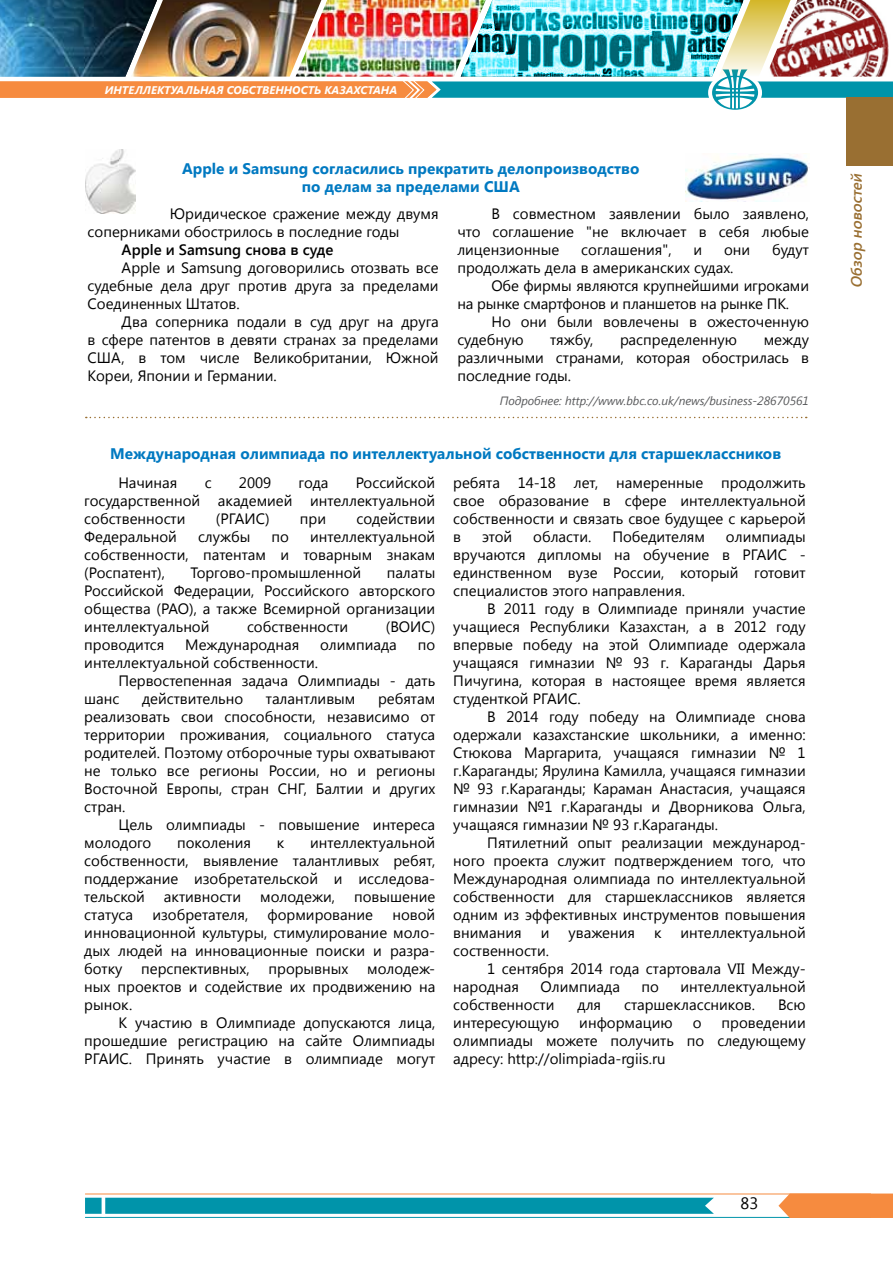
<style>
.page{position:relative;width:893px;height:1263px;background:#fff}
.page>*{position:absolute;margin:0;border:0;box-sizing:border-box;transform-origin:0 0}
.t1{font:16.5px "Segoe UI";color:#000}
.t2{font:700 15.3px/18px "Segoe UI";color:#0079c1;text-align:center}
.t3{font:15px/18px "Segoe UI";color:#000;text-align:justify}
.t4{font:600 15px "Segoe UI";color:#000}
.t5{font:italic 600 15px "Segoe UI";color:#996f32}
.t6{font:italic 12px "Segoe UI";color:#58595b}
.t7{font:italic 700 11.1px "Segoe UI";color:#fff}
</style>
<div class="page">
<hr style="left:85px;top:1193px;width:786px;height:1px;background:#f68b3f">
<hr style="left:85px;top:1217px;width:786px;height:1px;background:#0094aa">
<svg style="left:778px;top:1193px;width:115px;height:25px;background:#f5914a"></svg>
<svg style="left:85px;top:1198px;width:629px;height:16px;background:#0596ab"></svg>
<hr style="left:102px;top:1196px;width:3px;height:21px;background:#fff">
<img style="left:0;top:0;width:893px;height:110px">
<img style="left:461px;top:0;width:282px;height:77px">
<img style="left:131px;top:0;width:196px;height:77px">
<div style="left:846px;top:98px;width:47px;height:68px;background:#996f32"></div>
<img style="left:686px;top:154px;width:123px;height:48px">
<img style="left:85px;top:150px;width:51px;height:63px">
<svg style="left:86px;top:417px;width:721px;height:1px"></svg>
<p class="t7" style="left:105px;top:82px;width:294px">ИНТЕЛЛЕКТУАЛЬНАЯ СОБСТВЕННОСТЬ КАЗАХСТАНА</p>
<p class="t2" style="left:182px;top:159px;width:459px">Apple и Samsung согласились прекратить делопроизводство по делам за пределами США</p>
<p class="t3" style="left:88px;top:204px;width:352px;text-indent:82px">Юридическое сражение между двумя соперниками обострилось в последние годы</p>
<p class="t4" style="left:122px;top:239px;width:213px">Apple и Samsung снова в суде</p>
<p class="t3" style="left:88px;top:258px;width:352px;text-indent:34px">Apple и Samsung договорились отозвать все судебные дела друг против друга за пределами Соединенных Штатов.</p>
<p class="t3" style="left:88px;top:312px;width:352px;text-indent:34px">Два соперника подали в суд друг на друга в сфере патентов в девяти странах за пределами США, в том числе Великобритании, Южной Кореи, Японии и Германии.</p>
<p class="t3" style="left:457px;top:204px;width:353px;text-indent:34px">В совместном заявлении было заявлено, что соглашение "не включает в себя любые лицензионные</p>
<p class="t3" style="left:581px;top:240px;width:92px">соглашения",</p>
<p class="t3" style="left:693px;top:240px;width:10px">и</p>
<p class="t3" style="left:724px;top:240px;width:28px">они</p>
<p class="t3" style="left:772px;top:240px;width:39px">будут</p>
<p class="t3" style="left:457px;top:258px;width:278px">продолжать дела в американских судах.</p>
<p class="t3" style="left:491px;top:276px;width:319px">Обе фирмы являются крупнейшими игроками</p>
<p class="t3" style="left:457px;top:294px;width:333px">на рынке смартфонов и планшетов на рынке ПК.</p>
<p class="t3" style="left:491px;top:312px;width:319px">Но они были вовлечены в ожесточенную</p>
<p class="t3" style="left:457px;top:330px;width:68px">судебную</p>
<p class="t3" style="left:550px;top:330px;width:45px">тяжбу,</p>
<p class="t3" style="left:620px;top:330px;width:119px">распределенную</p>
<p class="t3" style="left:457px;top:330px;width:353px;text-indent:306px">между различными странами, которая обострилась в последние годы.</p>
<p class="t6" style="left:500px;top:392px;width:311px">Подробнее: http://www.bbc.co.uk/news/business-28670561</p>
<p class="t2" style="left:110px;top:444px;width:672px">М еждународная олимпиада по интеллектуальной собственности для старшеклассников</p>
<p class="t3" style="left:118px;top:473px;width:61px">Начиная</p>
<p class="t3" style="left:205px;top:473px;width:8px">с</p>
<p class="t3" style="left:239px;top:473px;width:34px">2009</p>
<p class="t3" style="left:299px;top:473px;width:31px">года</p>
<p class="t3" style="left:453px;top:473px;width:354px">ребята 14-18 лет, намеренные продолжить свое образование в сфере интеллектуальной собственности и связать свое будущее с карьерой в</p>
<p class="t3" style="left:84px;top:473px;width:352px;text-indent:271px">Российской государственной академией интеллектуальной собственности</p>
<p class="t3" style="left:216px;top:509px;width:55px">(РГАИС)</p>
<p class="t3" style="left:300px;top:509px;width:28px">при</p>
<p class="t3" style="left:357px;top:509px;width:80px">содействии</p>
<p class="t3" style="left:84px;top:527px;width:94px">Федеральной</p>
<p class="t3" style="left:198px;top:527px;width:54px">службы</p>
<p class="t3" style="left:272px;top:527px;width:19px">по</p>
<p class="t3" style="left:482px;top:527px;width:32px">этой</p>
<p class="t3" style="left:533px;top:527px;width:60px">области.</p>
<p class="t3" style="left:612px;top:527px;width:94px">Победителям</p>
<p class="t3" style="left:84px;top:527px;width:352px;text-indent:226px">интеллектуальной собственности, патентам и товарным знакам (Роспатент),</p>
<p class="t3" style="left:453px;top:527px;width:354px;text-indent:273px">олимпиады вручаются дипломы на обучение в РГАИС - единственном вузе России, который готовит специалистов этого направления.</p>
<p class="t3" style="left:453px;top:599px;width:354px;text-indent:34px">В 2011 году в Олимпиаде приняли участие учащиеся Республики Казахстан, а в 2012 году впервые победу на этой Олимпиаде одержала учащаяся гимназии № 93 г. Караганды Дарья Пичугина, которая в настоящее время является студенткой РГАИС.</p>
<p class="t3" style="left:453px;top:707px;width:354px;text-indent:34px">В 2014 году победу на Олимпиаде снова одержали казахстанские школьники, а именно:<br>Стюкова Маргарита, учащаяся гимназии № 1 г.Караганды; Ярулина Камилла, учащаяся гимназии № 93 г.Караганды; Караман Анастасия, учащаяся гимназии №1 г.Караганды и Дворникова Ольга, учащаяся гимназии № 93 г.Караганды.</p>
<p class="t3" style="left:453px;top:833px;width:354px;text-align:left;text-indent:34px">Пятилетний опыт реализации международ&shy;ного проекта служит подтверждением того, что Международная олимпиада по интеллектуальной собственности для старшеклассников является одним из эффективных инструментов повышения внимания</p>
<p class="t3" style="left:190px;top:563px;width:172px">Торгово-промышленной</p>
<p class="t3" style="left:84px;top:563px;width:352px;text-indent:302px">палаты Российской Федерации, Российского авторского общества (РАО), а также Всемирной организации интеллектуальной</p>
<p class="t3" style="left:247px;top:617px;width:103px">собственности</p>
<p class="t3" style="left:386px;top:617px;width:51px">(ВОИС)</p>
<p class="t3" style="left:84px;top:635px;width:82px">проводится</p>
<p class="t3" style="left:185px;top:635px;width:116px">Международная</p>
<p class="t3" style="left:320px;top:635px;width:78px">олимпиада</p>
<p class="t3" style="left:418px;top:635px;width:19px">по</p>
<p class="t3" style="left:84px;top:653px;width:235px">интеллектуальной собственности.</p>
<p class="t3" style="left:118px;top:671px;width:318px">Первостепенная задача Олимпиады - дать</p>
<p class="t3" style="left:84px;top:689px;width:37px">шанс</p>
<p class="t3" style="left:142px;top:689px;width:103px">действительно</p>
<p class="t3" style="left:266px;top:689px;width:91px">талантливым</p>
<p class="t3" style="left:84px;top:689px;width:352px;text-indent:294px">ребятам реализовать свои способности, независимо от территории проживания, социального статуса родителей. Поэтому отборочные туры охватывают не только все регионы России, но и регионы Восточной Европы, стран СНГ, Балтии и других стран.</p>
<p class="t3" style="left:84px;top:815px;width:352px;text-indent:34px">Цель олимпиады - повышение интереса молодого</p>
<p class="t3" style="left:84px;top:833px;width:352px;text-align:left;text-indent:226px">интеллектуальной собственности, выявление талантливых ребят, поддержание изобретательской и исследова&shy;тельской</p>
<p class="t3" style="left:177px;top:833px;width:76px">поколения</p>
<p class="t3" style="left:277px;top:833px;width:9px">к</p>
<p class="t3" style="left:164px;top:887px;width:79px">активности</p>
<p class="t3" style="left:260px;top:887px;width:77px">молодежи,</p>
<p class="t3" style="left:354px;top:887px;width:83px">повышение</p>
<p class="t3" style="left:84px;top:905px;width:50px">статуса</p>
<p class="t3" style="left:152px;top:905px;width:97px">изобретателя,</p>
<p class="t3" style="left:268px;top:905px;width:107px">формирование</p>
<p class="t3" style="left:84px;top:905px;width:352px;text-align:left;text-indent:308px">новой инновационной культуры, стимулирование моло&shy;дых людей на инновационные поиски и разра&shy;ботку</p>
<p class="t3" style="left:541px;top:923px;width:10px">и</p>
<p class="t3" style="left:568px;top:923px;width:68px">уважения</p>
<p class="t3" style="left:654px;top:923px;width:9px">к</p>
<p class="t3" style="left:681px;top:923px;width:127px">интеллектуальной</p>
<p class="t3" style="left:453px;top:941px;width:97px">соственности.</p>
<p class="t3" style="left:487px;top:959px;width:318px">1 сентября 2014 года стартовала VII Между-</p>
<p class="t3" style="left:453px;top:977px;width:67px">народная</p>
<p class="t3" style="left:541px;top:977px;width:81px">Олимпиада</p>
<p class="t3" style="left:641px;top:977px;width:19px">по</p>
<p class="t3" style="left:681px;top:977px;width:127px">интеллектуальной</p>
<p class="t3" style="left:453px;top:995px;width:103px">собственности</p>
<p class="t3" style="left:577px;top:995px;width:25px">для</p>
<p class="t3" style="left:624px;top:995px;width:133px">старшеклассников.</p>
<p class="t3" style="left:778px;top:995px;width:29px">Всю</p>
<p class="t3" style="left:453px;top:1013px;width:107px">интересующую</p>
<p class="t3" style="left:579px;top:1013px;width:95px">информацию</p>
<p class="t3" style="left:693px;top:1013px;width:10px">о</p>
<p class="t3" style="left:84px;top:959px;width:352px;text-align:left;text-indent:283px">молодеж&shy;ных проектов и содействие их продвижению на рынок.</p>
<p class="t3" style="left:84px;top:1013px;width:352px;text-indent:34px">К участию в Олимпиаде допускаются лица, прошедшие регистрацию на сайте Олимпиады РГАИС. Принять участие в олимпиаде могут</p>
<p class="t3" style="left:141px;top:959px;width:110px">перспективных,</p>
<p class="t3" style="left:269px;top:959px;width:81px">прорывных</p>
<p class="t3" style="left:453px;top:1013px;width:354px;text-indent:268px">проведении олимпиады можете получить по следующему адресу: http://olimpiada-rgiis.ru</p>
<p class="t5" style="left:846px;top:288px;width:120px;rotate:-90deg">Обзор новостей</p>
<p class="t1" style="left:741px;top:1192px;width:19px">83</p>
</div>
